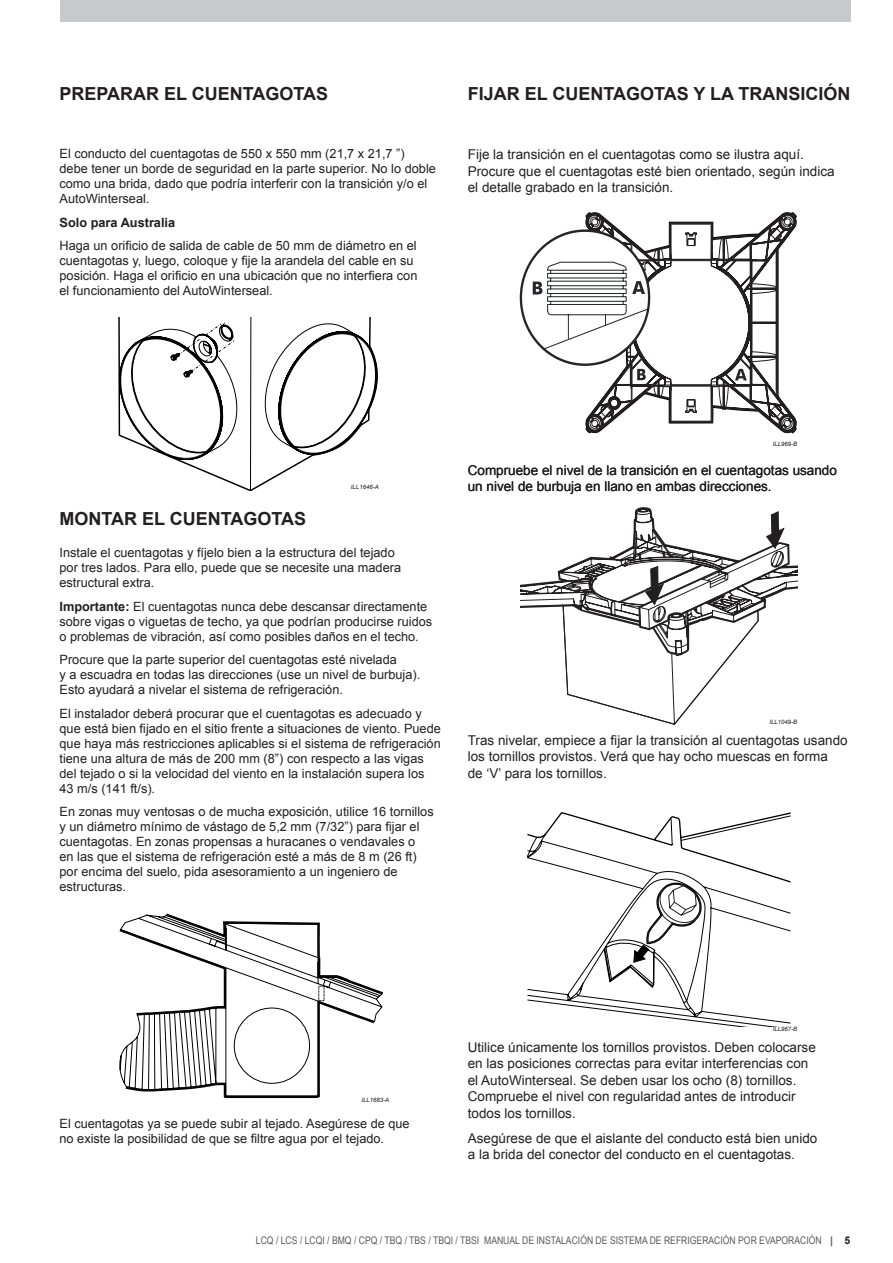
<style>
.page{position:relative;width:893px;height:1263px;background:#fff}
.page>*{position:absolute;margin:0;border:0;box-sizing:border-box;transform-origin:0 0}
.t1{font:700 18px "Arial";color:#231f20}
.t2{font:13.5px/16.5px "Arial";color:#231f20}
.t3{font:12.75px/15px "Arial";color:#231f20}
.t4{font:700 12.75px "Arial";color:#231f20}
.t5{font:10.5px "Arial Narrow";color:#58595b}
.t6{font:italic 6px "Arial";color:#231f20}
.s1{font-weight:700}
.s2{font-family:"Arial";font-weight:700}
.s3{font-family:"Arial";font-weight:700;color:#231f20}
</style>
<div class="page">
<div style="left:60px;top:0;width:790px;height:21px;background:#c7c9cb"></div>
<svg style="left:519px;top:213px;width:277px;height:218px"></svg>
<svg style="left:521px;top:507px;width:276px;height:218px"></svg>
<svg style="left:527px;top:989px;width:264px;height:38px"></svg>
<svg style="left:527px;top:812px;width:264px;height:177px"></svg>
<svg style="left:633px;top:881px;width:71px;height:82px"></svg>
<svg style="left:119px;top:913px;width:264px;height:185px"></svg>
<svg style="left:251px;top:318px;width:50px;height:173px"></svg>
<svg style="left:118px;top:318px;width:133px;height:173px"></svg>
<svg style="left:259px;top:318px;width:119px;height:145px"></svg>
<h1 class="t1" style="left:60px;top:82px;width:270px">PREPARAR EL CUENTAGOTAS</h1>
<p class="t3" style="left:60px;top:146px;width:378px">El conducto del cuentagotas de 550 x 550 mm (21,7 x 21,7 ”) debe tener un borde de seguridad en la parte superior. No lo doble como una brida, dado que podría interferir con la transición y/o el AutoWinterseal.</p>
<p class="t4" style="left:60px;top:214px;width:117px">Solo para Australia</p>
<p class="t3" style="left:60px;top:238px;width:359px">Haga un orificio de salida de cable de 50 mm de diámetro en el cuentagotas y, luego, coloque y fije la arandela del cable en su posición. Haga el orificio en una ubicación que no interfiera con el funcionamiento del AutoWinterseal.</p>
<h1 class="t1" style="left:468px;top:82px;width:384px">FIJAR EL CUENTAGOTAS Y LA TRANSICIÓN</h1>
<p class="t2" style="left:468px;top:146px;width:368px">Fije la transición en el cuentagotas como se ilustra aquí.<br>Procure que el cuentagotas esté bien orientado, según indica el detalle grabado en la transición.</p>
<h1 class="t1" style="left:60px;top:507px;width:248px">MONTAR EL CUENTAGOTAS</h1>
<p class="t6" style="left:351px;top:483px;width:29px">ILL1646-A</p>
<p class="t3" style="left:60px;top:545px;width:343px">Instale el cuentagotas y fíjelo bien a la estructura del tejado por tres lados. Para ello, puede que se necesite una madera estructural extra.</p>
<p class="t3" style="left:60px;top:599px;width:374px"><span class="s1">Importante:</span> El cuentagotas nunca debe descansar directamente sobre vigas o viguetas de techo, ya que podrían producirse ruidos o problemas de vibración, así como posibles daños en el techo.</p>
<p class="t3" style="left:60px;top:652px;width:362px">Procure que la parte superior del cuentagotas esté nivelada<br>y a escuadra en todas las direcciones (use un nivel de burbuja).<br>Esto ayudará a nivelar el sistema de refrigeración.</p>
<p class="t3" style="left:60px;top:706px;width:383px">El instalador deberá procurar que el cuentagotas es adecuado y que está bien fijado en el sitio frente a situaciones de viento. Puede que haya más restricciones aplicables si el sistema de refrigeración tiene una altura de más de 200 mm (8”) con respecto a las vigas del tejado o si la velocidad del viento en la instalación supera los 43 m/s (141 ft/s).</p>
<p class="t3" style="left:60px;top:804px;width:376px">En zonas muy ventosas o de mucha exposición, utilice 16 tornillos y un diámetro mínimo de vástago de 5,2 mm (7/32”) para fijar el cuentagotas. En zonas propensas a huracanes o vendavales o<br>en las que el sistema de refrigeración esté a más de 8 m (26 ft) por encima del suelo, pida asesoramiento a un ingeniero de estructuras.</p>
<p class="t6" style="left:773px;top:440px;width:26px">ILL969-B</p>
<p class="t2" style="left:468px;top:462px;width:371px">Compruebe el nivel de la transición en el cuentagotas usando</p>
<p class="t2" style="left:468px;top:479px;width:305px">un nivel de burbuja en llano en ambas direcciones.</p>
<p class="t6" style="left:770px;top:718px;width:29px">ILL1049-B</p>
<p class="t2" style="left:468px;top:732px;width:381px">Tras nivelar, empiece a fijar la transición al cuentagotas usando los tornillos provistos. Verá que hay ocho muescas en forma<br>de ‘V’ para los tornillos.</p>
<p class="t6" style="left:362px;top:1096px;width:29px">ILL1683-A</p>
<p class="t3" style="left:60px;top:1116px;width:352px">El cuentagotas ya se puede subir al tejado. Asegúrese de que no existe la posibilidad de que se filtre agua por el tejado.</p>
<p class="t6" style="left:773px;top:1025px;width:26px">ILL967-B</p>
<p class="t2" style="left:468px;top:1039px;width:350px">Utilice únicamente los tornillos provistos. Deben colocarse en las posiciones correctas para evitar interferencias con el AutoWinterseal. Se deben usar los ocho (8) tornillos.<br>Compruebe el nivel con regularidad antes de introducir todos los tornillos.</p>
<p class="t2" style="left:468px;top:1130px;width:351px">Asegúrese de que el aislante del conducto está bien unido a la brida del conector del conducto en el cuentagotas.</p>
<p class="t5" style="left:256px;top:1233px;width:596px">LCQ / LCS / LCQI / BMQ / CPQ / TBQ / TBS / TBQI / TBSI MANUAL DE INSTALACIÓN DE SISTEMA DE REFRIGERACIÓN POR EVAPORACIÓN <span class="s2">|</span> <span class="s3">5</span></p>
</div>
